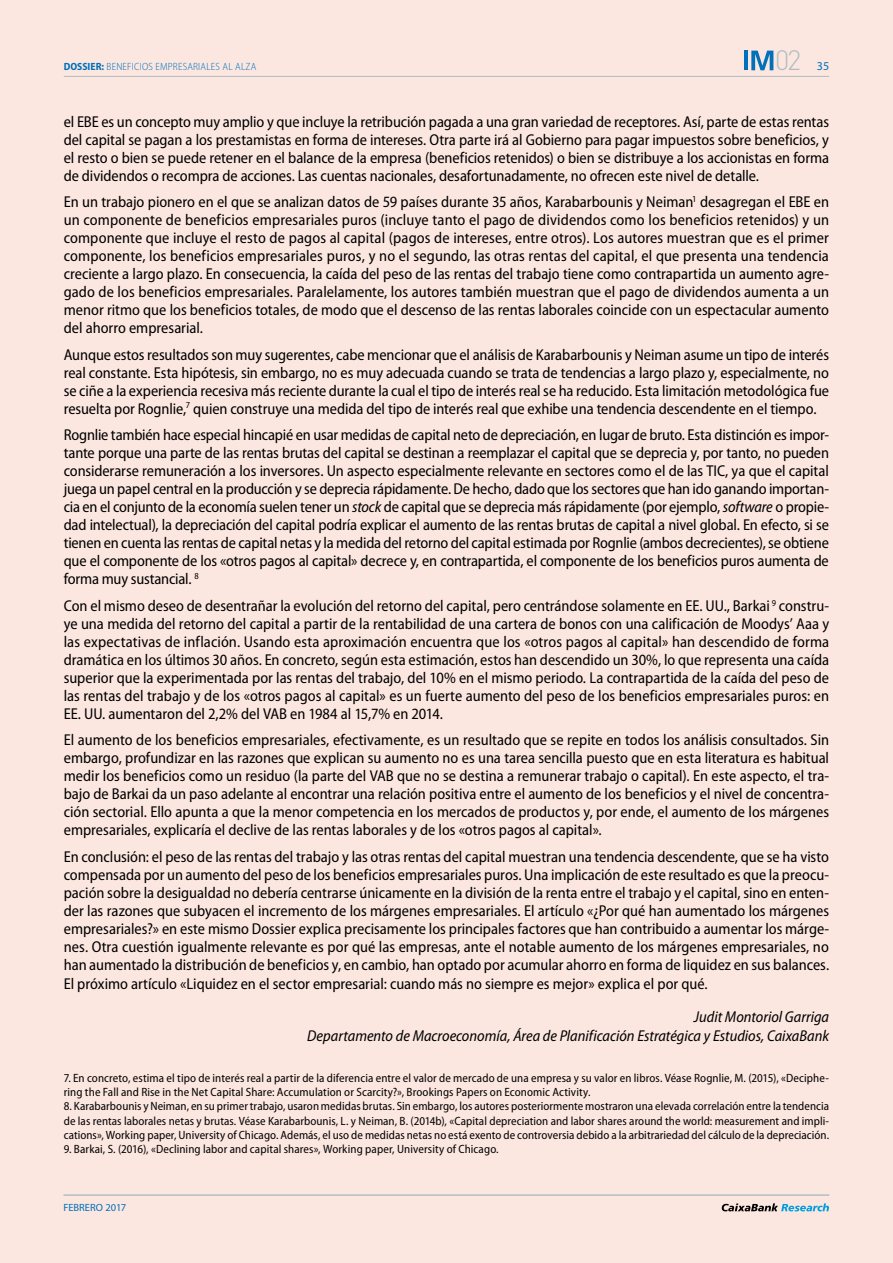
<style>
.page{position:relative;width:893px;height:1263px;background:#fce7e0}
.page>*{position:absolute;margin:0;border:0;box-sizing:border-box;transform-origin:0 0}
.t1{font:300 27.6px "DIN Pro";color:#b2bdc2}
.t2{font:semi-condensed 15.75px/18px "Myriad Pro";letter-spacing:-.005em;color:#000;text-align:justify}
.t3{font:italic semi-condensed 15.75px/19.5px "Myriad Pro";color:#000;text-align:right}
.t4{font:semi-condensed 12px/14.2px "Myriad Pro";letter-spacing:.005em;color:#000}
.t5{font:12px "Myriad Pro";color:#0070ba}
.t6{font:300 semi-condensed 10.5px "Myriad Pro";letter-spacing:.02em;color:#0070ba}
.t7{font:10.5px "Myriad Pro";color:#0070ba}
.s1{font-weight:700}
.s2{font-style:italic}
</style>
<div class="page">
<hr style="left:64px;top:76px;width:765px;height:1px;background:#b2bdc2">
<hr style="left:63px;top:1195px;width:766px;height:1px;background:#b2bdc2">
<svg style="left:722px;top:1203px;width:107px;height:8px"></svg>
<svg style="left:751px;top:51px;width:22px;height:19px"></svg>
<hr style="left:744px;top:51px;width:3px;height:19px;background:#0070ba">
<h1 class="t1" style="left:775px;top:42px;width:27px">02</h1>
<p class="t6" style="left:64px;top:61px;width:194px"><span class="s1">DOSSIER:</span> BENEFICIOS EMPRESARIALES AL ALZA</p>
<p class="t5" style="left:817px;top:60px;width:14px">35</p>
<p class="t2" style="left:64px;top:113px;width:767px">el EBE es un concepto muy amplio y que incluye la retribución pagada a una gran variedad de receptores. Así, parte de estas rentas del capital se pagan a los prestamistas en forma de intereses. Otra parte irá al Gobierno para pagar impuestos sobre beneficios, y el resto o bien se puede retener en el balance de la empresa (beneficios retenidos) o bien se distribuye a los accionistas en forma de dividendos o recompra de acciones. Las cuentas nacionales, desafortunadamente, no ofrecen este nivel de detalle.</p>
<p class="t2" style="left:64px;top:193px;width:767px">En un trabajo pionero en el que se analizan datos de 59 países durante 35 años, Karabarbounis y Neiman<sup>1</sup> desagregan el EBE en un componente de beneficios empresariales puros (incluye tanto el pago de dividendos como los beneficios retenidos) y un componente que incluye el resto de pagos al capital (pagos de intereses, entre otros). Los autores muestran que es el primer componente, los beneficios empresariales puros, y no el segundo, las otras rentas del capital, el que presenta una tendencia creciente a largo plazo. En consecuencia, la caída del peso de las rentas del trabajo tiene como contrapartida un aumento agre&shy;gado de los beneficios empresariales. Paralelamente, los autores también muestran que el pago de dividendos aumenta a un menor ritmo que los beneficios totales, de modo que el descenso de las rentas laborales coincide con un espectacular aumento del ahorro empresarial.</p>
<p class="t2" style="left:64px;top:346px;width:767px">Aunque estos resultados son muy sugerentes, cabe mencionar que el análisis de Karabarbounis y Neiman asume un tipo de interés real constante. Esta hipótesis, sin embargo, no es muy adecuada cuando se trata de tendencias a largo plazo y, especialmente, no se ciñe a la experiencia recesiva más reciente durante la cual el tipo de interés real se ha reducido. Esta limitación metodológica fue resuelta por Rognlie,<sup>7</sup> quien construye una medida del tipo de interés real que exhibe una tendencia descendente en el tiempo.</p>
<p class="t2" style="left:64px;top:426px;width:767px">Rognlie también hace especial hincapié en usar medidas de capital neto de depreciación, en lugar de bruto. Esta distinción es impor&shy;tante porque una parte de las rentas brutas del capital se destinan a reemplazar el capital que se deprecia y, por tanto, no pueden considerarse remuneración a los inversores. Un aspecto especialmente relevante en sectores como el de las TIC, ya que el capital juega un papel central en la producción y se deprecia rápidamente. De hecho, dado que los sectores que han ido ganando importan&shy;cia en el conjunto de la economía suelen tener un <span class="s2">stock</span> de capital que se deprecia más rápidamente (por ejemplo, <span class="s2">software</span> o propie&shy;dad intelectual), la depreciación del capital podría explicar el aumento de las rentas brutas de capital a nivel global. En efecto, si se tienen en cuenta las rentas de capital netas y la medida del retorno del capital estimada por Rognlie (ambos decrecientes), se obtiene que el componente de los «otros pagos al capital» decrece y, en contrapartida, el componente de los beneficios puros aumenta de forma muy sustancial. <sup>8</sup></p>
<p class="t2" style="left:64px;top:597px;width:767px">Con el mismo deseo de desentrañar la evolución del retorno del capital, pero centrándose solamente en EE. UU., Barkai <sup>9</sup> constru&shy;ye una medida del retorno del capital a partir de la rentabilidad de una cartera de bonos con una calificación de Moodys’ Aaa y las expectativas de inflación. Usando esta aproximación encuentra que los «otros pagos al capital» han descendido de forma dramática en los últimos 30 años. En concreto, según esta estimación, estos han descendido un 30%, lo que representa una caída superior que la experimentada por las rentas del trabajo, del 10% en el mismo periodo. La contrapartida de la caída del peso de las rentas del trabajo y de los «otros pagos al capital» es un fuerte aumento del peso de los beneficios empresariales puros: en EE. UU. aumentaron del 2,2% del VAB en 1984 al 15,7% en 2014.</p>
<p class="t2" style="left:64px;top:731px;width:767px">El aumento de los beneficios empresariales, efectivamente, es un resultado que se repite en todos los análisis consultados. Sin embargo, profundizar en las razones que explican su aumento no es una tarea sencilla puesto que en esta literatura es habitual medir los beneficios como un residuo (la parte del VAB que no se destina a remunerar trabajo o capital). En este aspecto, el tra&shy;bajo de Barkai da un paso adelante al encontrar una relación positiva entre el aumento de los beneficios y el nivel de concentra&shy;ción sectorial. Ello apunta a que la menor competencia en los mercados de productos y, por ende, el aumento de los márgenes empresariales, explicaría el declive de las rentas laborales y de los «otros pagos al capital».</p>
<p class="t2" style="left:64px;top:848px;width:767px">En conclusión: el peso de las rentas del trabajo y las otras rentas del capital muestran una tendencia descendente, que se ha visto compensada por un aumento del peso de los beneficios empresariales puros. Una implicación de este resultado es que la preocu&shy;pación sobre la desigualdad no debería centrarse únicamente en la división de la renta entre el trabajo y el capital, sino en enten&shy;der las razones que subyacen el incremento de los márgenes empresariales. El artículo «¿Por qué han aumentado los márgenes empresariales?» en este mismo Dossier explica precisamente los principales factores que han contribuido a aumentar los márge&shy;nes. Otra cuestión igualmente relevante es por qué las empresas, ante el notable aumento de los márgenes empresariales, no han aumentado la distribución de beneficios y, en cambio, han optado por acumular ahorro en forma de liquidez en sus balances.</p>
<p class="t2" style="left:64px;top:975px;width:645px">El próximo artículo «Liquidez en el sector empresarial: cuando más no siempre es mejor» explica el por qué.</p>
<p class="t3" style="left:307px;top:1007px;width:523px">Judit Montoriol Garriga<br>Departamento de Macroeconomía, Área de Planificación Estratégica y Estudios, CaixaBank</p>
<p class="t4" style="left:64px;top:1071px;width:767px">7. En concreto, estima el tipo de interés real a partir de la diferencia entre el valor de mercado de una empresa y su valor en libros. Véase Rognlie, M. (2015), «Deciphe&shy;ring the Fall and Rise in the Net Capital Share: Accumulation or Scarcity?», Brookings Papers on Economic Activity.</p>
<p class="t4" style="left:64px;top:1099px;width:767px;text-align:justify">8. Karabarbounis y Neiman, en su primer trabajo, usaron medidas brutas. Sin embargo, los autores posteriormente mostraron una elevada correlación entre la tendencia de las rentas laborales netas y brutas. Véase Karabarbounis, L. y Neiman, B. (2014b), «Capital depreciation and labor shares around the world: measurement and impli&shy;cations», Working paper, University of Chicago. Además, el uso de medidas netas no está exento de controversia debido a la arbitrariedad del cálculo de la depreciación.</p>
<p class="t4" style="left:64px;top:1142px;width:436px">9. Barkai, S. (2016), «Declining labor and capital shares», Working paper, University of Chicago.</p>
<p class="t7" style="left:63px;top:1202px;width:64px">FEBRERO 2017</p>
</div>
